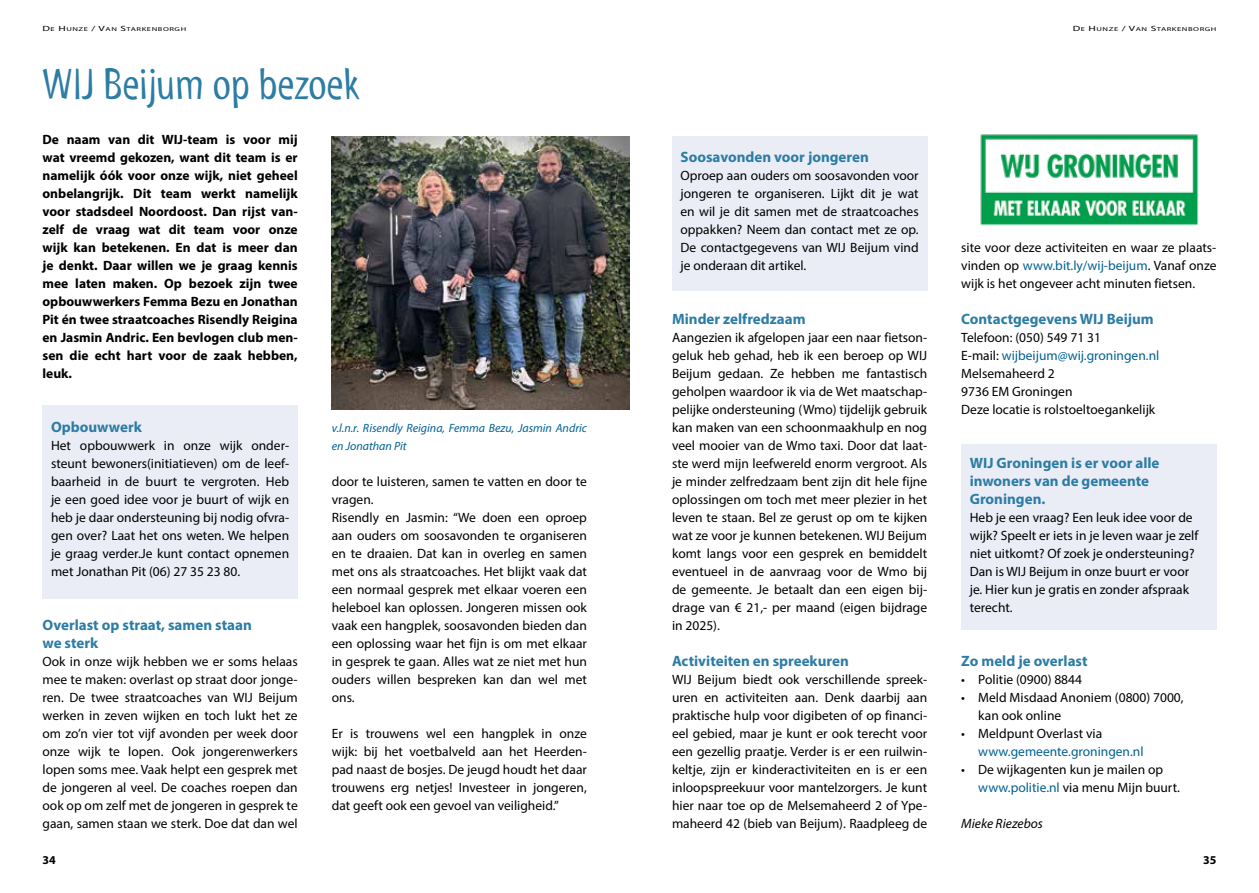
<style>
.page{position:relative;width:1259px;height:893px;background:#fff}
.page>*{position:absolute;margin:0;border:0;box-sizing:border-box;transform-origin:0 0}
.t1{font:45px "Myriad Std Tilt";color:#2c7ca4}
.t2{font:700 15px/18px "Myriad Pro";color:#2c7ca4}
.t3{font:13.5px/18px "Myriad Pro";color:#000;text-align:justify}
.t4{font:700 13.5px/18px "Myriad Pro";color:#000;text-align:justify}
.t5{font:13.5px "Myriad Pro";color:#006194}
.t6{font:italic 13.5px "Myriad Pro";color:#000}
.t7{font:italic 12px/18px "Myriad Pro";color:#006194}
.t8{font:700 12px "Myriad Pro";color:#000}
.t9{font:5.7px "Myriad Pro";letter-spacing:.065em;color:#000;scale:1.5 1}
.s1{font-size:7.5px}
.s2{color:#006194}
</style>
<div class="page">
<div style="left:43px;top:405px;width:255px;height:193px;background:#eaedf5"></div>
<div style="left:672px;top:136px;width:255px;height:154px;background:#eaedf5"></div>
<div style="left:961px;top:444px;width:255px;height:185px;background:#eaedf5"></div>
<img style="left:332px;top:136px;width:297px;height:274px">
<img style="left:980px;top:134px;width:219px;height:92px">
<p class="t9" style="left:43px;top:26px;width:96px"><span class="s1">D</span>E <span class="s1">H</span>UNZE <span class="s1">/ V</span>AN <span class="s1">S</span>TARKENBORGH</p>
<p class="t9" style="left:1072px;top:26px;width:96px"><span class="s1">D</span>E <span class="s1">H</span>UNZE <span class="s1">/ V</span>AN <span class="s1">S</span>TARKENBORGH</p>
<h1 class="t1" style="left:43px;top:60px;width:319px">WIJ Beijum op bezoek</h1>
<p class="t4" style="left:43px;top:130px;width:257px">De naam van dit WIJ-team is voor mij wat vreemd gekozen, want dit team is er namelijk óók voor onze wijk, niet geheel onbelangrijk. Dit team werkt namelijk voor stadsdeel Noordoost. Dan rijst van&shy;zelf de vraag wat dit team voor onze wijk kan betekenen. En dat is meer dan je denkt. Daar willen we je graag kennis mee laten maken. Op bezoek zijn twee opbouwwerkers Femma Bezu en Jonathan Pit én twee straatcoaches Risendly Reigina en Jasmin Andric. Een bevlogen club men&shy;sen die echt hart voor de zaak hebben, leuk.</p>
<p class="t2" style="left:51px;top:417px;width:92px">Opbouwwerk</p>
<p class="t3" style="left:51px;top:436px;width:240px">Het opbouwwerk in onze wijk onder&shy;steunt bewoners(initiatieven) om de leef&shy;baarheid in de buurt te vergroten. Heb je een goed idee voor je buurt of wijk en heb je daar ondersteuning bij nodig ofvra&shy;gen over? Laat het ons weten. We helpen je graag verder.Je kunt contact opnemen met Jonathan Pit (06) 27 35 23 80.</p>
<p class="t2" style="left:43px;top:615px;width:211px">Overlast op straat, samen staan we sterk</p>
<p class="t3" style="left:43px;top:652px;width:257px">Ook in onze wijk hebben we er soms helaas mee te maken: overlast op straat door jonge&shy;ren. De twee straatcoaches van WIJ Beijum werken in zeven wijken en toch lukt het ze om zo’n vier tot vijf avonden per week door onze wijk te lopen. Ook jongerenwerkers lopen soms mee. Vaak helpt een gesprek met de jongeren al veel. De coaches roepen dan ook op om zelf met de jongeren in gesprek te gaan, samen staan we sterk. Doe dat dan wel</p>
<p class="t7" style="left:332px;top:419px;width:257px">v.l.n.r. Risendly Reigina, Femma Bezu, Jasmin Andric en Jonathan Pit</p>
<p class="t3" style="left:332px;top:472px;width:257px;text-align:left">door te luisteren, samen te vatten en door te vragen.<br>Risendly en Jasmin: “We doen een oproep aan ouders om soosavonden te organiseren en te draaien. Dat kan in overleg en samen met ons als straatcoaches. Het blijkt vaak dat een normaal gesprek met elkaar voeren een heleboel kan oplossen. Jongeren missen ook vaak een hangplek, soosavonden bieden dan een oplossing waar het fijn is om met elkaar in gesprek te gaan. Alles wat ze niet met hun ouders willen bespreken kan dan wel met ons.</p>
<p class="t3" style="left:332px;top:724px;width:257px">Er is trouwens wel een hangplek in onze wijk: bij het voetbalveld aan het Heerden&shy;pad naast de bosjes. De jeugd houdt het daar trouwens erg netjes! Investeer in jongeren, dat geeft ook een gevoel van veiligheid.”</p>
<p class="t2" style="left:680px;top:147px;width:190px">Soosavonden voor jongeren</p>
<p class="t3" style="left:680px;top:166px;width:240px">Oproep aan ouders om soosavonden voor jongeren te organiseren. Lijkt dit je wat en wil je dit samen met de straatcoaches oppakken? Neem dan contact met ze op.<br>De contactgegevens van WIJ Beijum vind je onderaan dit artikel.</p>
<p class="t2" style="left:672px;top:309px;width:135px">Minder zelfredzaam</p>
<p class="t3" style="left:672px;top:328px;width:257px">Aangezien ik afgelopen jaar een naar fietson&shy;geluk heb gehad, heb ik een beroep op WIJ Beijum gedaan. Ze hebben me fantastisch geholpen waardoor ik via de Wet maatschap&shy;pelijke ondersteuning (Wmo) tijdelijk gebruik kan maken van een schoonmaakhulp en nog veel mooier van de Wmo taxi. Door dat laat&shy;ste werd mijn leefwereld enorm vergroot. Als je minder zelfredzaam bent zijn dit hele fijne oplossingen om toch met meer plezier in het leven te staan. Bel ze gerust op om te kijken wat ze voor je kunnen betekenen. WIJ Beijum komt langs voor een gesprek en bemiddelt eventueel in de aanvraag voor de Wmo bij de gemeente. Je betaalt dan een eigen bij&shy;drage van € 21,- per maand (eigen bijdrage in 2025).</p>
<p class="t2" style="left:672px;top:651px;width:178px">Activiteiten en spreekuren</p>
<p class="t3" style="left:672px;top:670px;width:257px">WIJ Beijum biedt ook verschillende spreek&shy;uren en activiteiten aan. Denk daarbij aan praktische hulp voor digibeten of op financi&shy;eel gebied, maar je kunt er ook terecht voor een gezellig praatje. Verder is er een ruilwin&shy;keltje, zijn er kinderactiviteiten en is er een inloopspreekuur voor mantelzorgers. Je kunt hier naar toe op de Melsemaheerd 2 of Ype&shy;maheerd 42 (bieb van Beijum). Raadpleeg de</p>
<p class="t3" style="left:961px;top:238px;width:257px">site voor deze activiteiten en waar ze plaats&shy;vinden op <span class="s2">www.bit.ly/wij-beijum</span>. Vanaf onze wijk is het ongeveer acht minuten fietsen.</p>
<p class="t2" style="left:961px;top:309px;width:194px">Contactgegevens WIJ Beijum</p>
<p class="t3" style="left:961px;top:328px;width:200px;text-align:left">Telefoon: (050) 549 71 31<br>E-mail: <span class="s2">wijbeijum@wij.groningen.nl<br></span>Melsemaheerd 2<br>9736 EM Groningen<br>Deze locatie is rolstoeltoegankelijk</p>
<p class="t2" style="left:969px;top:453px;width:191px">WIJ Groningen is er voor alle inwoners van de gemeente<br>Groningen.</p>
<p class="t3" style="left:969px;top:508px;width:230px;text-align:left">Heb je een vraag? Een leuk idee voor de wijk? Speelt er iets in je leven waar je zelf niet uitkomt? Of zoek je ondersteuning?<br>Dan is WIJ Beijum in onze buurt er voor je. Hier kun je gratis en zonder afspraak terecht.</p>
<p class="t2" style="left:961px;top:651px;width:128px">Zo meld je overlast</p>
<p class="t3" style="left:961px;top:670px;width:122px">• Politie (0900) 8844</p>
<p class="t3" style="left:978px;top:688px;width:207px;text-indent:-17px">• Meld Misdaad Anoniem (0800) 7000, kan ook online</p>
<p class="t3" style="left:961px;top:724px;width:143px">• Meldpunt Overlast via</p>
<p class="t5" style="left:978px;top:743px;width:167px">www.gemeente.groningen.nl</p>
<p class="t3" style="left:978px;top:760px;width:203px;text-indent:-17px">• De wijkagenten kun je mailen op <span class="s2">www.politie.nl</span> via menu Mijn buurt.</p>
<p class="t6" style="left:961px;top:815px;width:83px">Mieke Riezebos</p>
<p class="t8" style="left:43px;top:852px;width:15px">34</p>
<p class="t8" style="left:1203px;top:852px;width:15px">35</p>
</div>
